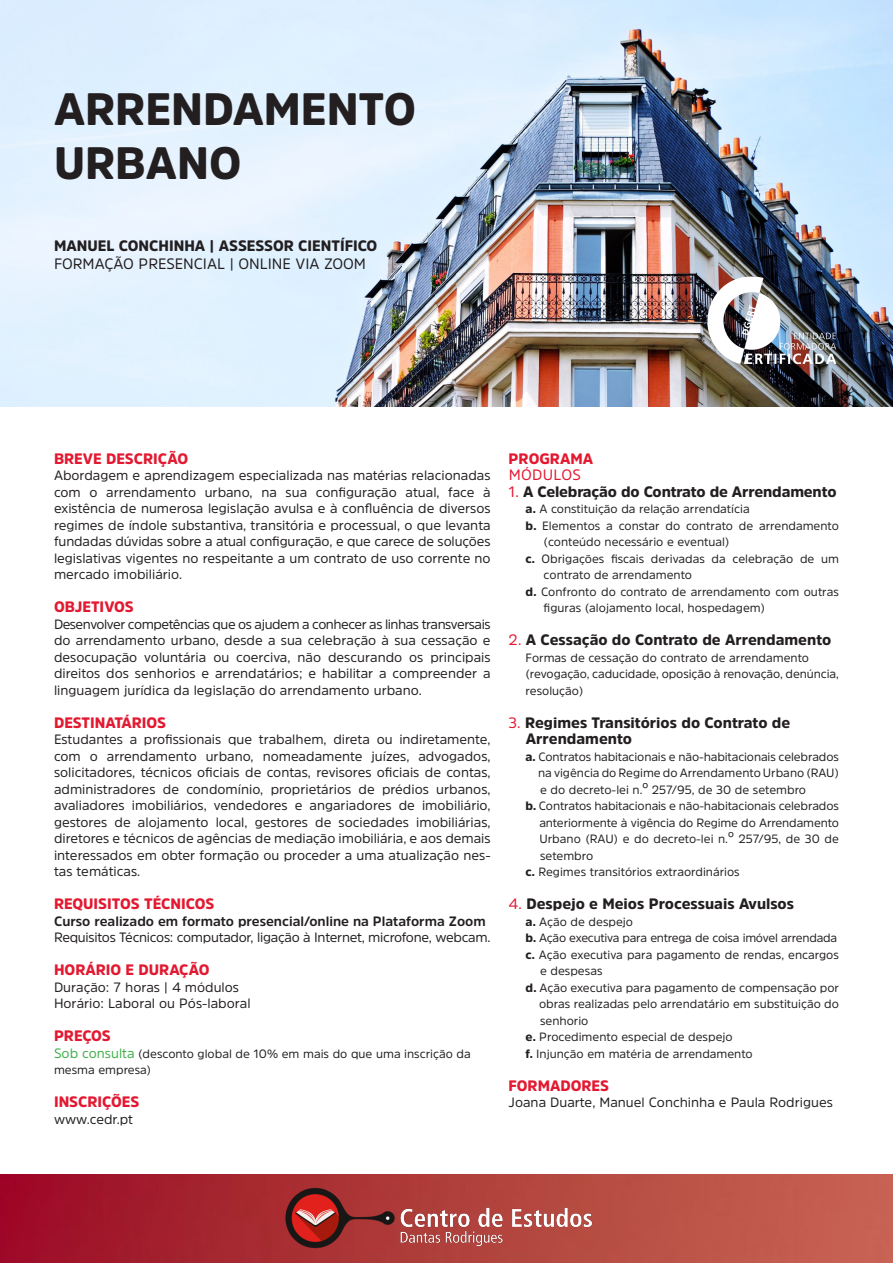
<style>
.page{position:relative;width:893px;height:1263px;background:#fff}
.page>*{position:absolute;margin:0;border:0;box-sizing:border-box;transform-origin:0 0}
.t1{font:900 45px/54px "Amsi Pro";color:#231f20}
.t2{font:900 15px/16.5px "Amsi Pro";color:#231f20}
.t3{font:900 15px "Amsi Pro";color:#e21931}
.t4{font:15px "Amsi Pro";color:#231f20}
.t5{font:15px "Amsi Pro";letter-spacing:.02em;color:#e21931}
.t6{font:13.5px/16.5px "Amsi Pro";color:#231f20;text-align:justify}
.t7{font:13.5px "Amsi Pro";letter-spacing:-.02em;color:#231f20}
.t8{font:700 13.5px "Amsi Pro";color:#231f20}
.t9{font:12px/16.5px "Amsi Pro";color:#231f20}
.t10{font:12px "Amsi Pro";letter-spacing:-.02em;color:#231f20}
.s1{font-size:13.5px;color:#40ae49}
.s2{font-weight:400;color:#e21931}
.s3{font-weight:900}
</style>
<div class="page">
<img style="left:0;top:1174px;width:893px;height:89px">
<img style="left:266px;top:1179px;width:361px;height:84px">
<img style="left:0;top:0;width:893px;height:407px">
<img style="left:707px;top:275px;width:129px;height:91px">
<p class="t1" style="left:54px;top:82px;width:364px">ARRENDAMENTO<br>URBANO</p>
<p class="t2" style="left:54px;top:238px;width:325px">MANUEL CONCHINHA | ASSESSOR CIENTÍFICO</p>
<p class="t4" style="left:54px;top:254px;width:314px">FORMAÇÃO PRESENCIAL | ONLINE VIA ZOOM</p>
<p class="t3" style="left:54px;top:448px;width:136px">BREVE DESCRIÇÃO</p>
<p class="t6" style="left:54px;top:467px;width:438px">Abordagem e aprendizagem especializada nas matérias relacionadas com o arrendamento urbano, na sua configuração atual, face à existência de numerosa legislação avulsa e à confluência de diversos regimes de índole substantiva, transitória e processual, o que levanta fundadas dúvidas sobre a atual configuração, e que carece de soluções legislativas vigentes no respeitante a um contrato de uso corrente no mercado imobiliário.</p>
<p class="t3" style="left:54px;top:596px;width:81px">OBJETIVOS</p>
<p class="t6" style="left:54px;top:615px;width:438px">Desenvolver competências que os ajudem a conhecer as linhas transversais do arrendamento urbano, desde a sua celebração à sua cessação e desocupação voluntária ou coerciva, não descurando os principais direitos dos senhorios e arrendatários; e habilitar a compreender a linguagem jurídica da legislação do arrendamento urbano.</p>
<p class="t3" style="left:54px;top:712px;width:114px">DESTINATÁRIOS</p>
<p class="t6" style="left:54px;top:731px;width:438px">Estudantes a profissionais que trabalhem, direta ou indiretamente, com o arrendamento urbano, nomeadamente juízes, advogados, solicitadores, técnicos oficiais de contas, revisores oficiais de contas, administradores de condomínio, proprietários de prédios urbanos, avaliadores imobiliários, vendedores e angariadores de imobiliário, gestores de alojamento local, gestores de sociedades imobiliárias, diretores e técnicos de agências de mediação imobiliária, e aos demais interessados em obter formação ou proceder a uma atualização nes&shy;tas temáticas.</p>
<p class="t3" style="left:54px;top:893px;width:162px">REQUISITOS TÉCNICOS</p>
<p class="t8" style="left:54px;top:911px;width:433px">Curso realizado em formato presencial/online na Plataforma Zoom</p>
<p class="t7" style="left:54px;top:928px;width:438px">Requisitos Técnicos: computador, ligação à Internet, microfone, webcam.</p>
<p class="t3" style="left:54px;top:959px;width:157px">HORÁRIO E DURAÇÃO</p>
<p class="t6" style="left:54px;top:978px;width:187px">Duração: 7 horas | 4 módulos</p>
<p class="t6" style="left:54px;top:995px;width:198px">Horário: Laboral ou Pós-laboral</p>
<p class="t3" style="left:54px;top:1025px;width:58px">PREÇOS</p>
<p class="t9" style="left:54px;top:1045px;width:418px"><span class="s1">Sob consulta</span> (desconto global de 10% em mais do que uma inscrição da mesma empresa)</p>
<p class="t3" style="left:54px;top:1091px;width:87px">INSCRIÇÕES</p>
<p class="t6" style="left:54px;top:1110px;width:81px">www.cedr.pt</p>
<p class="t3" style="left:509px;top:448px;width:86px">PROGRAMA</p>
<p class="t5" style="left:509px;top:464px;width:74px">MÓDULOS</p>
<p class="t2" style="left:509px;top:483px;width:329px"><span class="s2">1.</span> A Celebração do Contrato de Arrendamento</p>
<p class="t9" style="left:526px;top:500px;width:226px"><span class="s3">a.</span> A constituição da relação arrendatícia</p>
<p class="t9" style="left:544px;top:517px;width:297px;text-indent:-18px"><span class="s3">b.</span> Elementos a constar do contrato de arrendamento (conteúdo necessário e eventual)</p>
<p class="t9" style="left:544px;top:550px;width:297px;text-indent:-18px"><span class="s3">c.</span> Obrigações fiscais derivadas da celebração de um contrato de arrendamento</p>
<p class="t9" style="left:544px;top:583px;width:297px;text-indent:-18px"><span class="s3">d.</span> Confronto do contrato de arrendamento com outras figuras (alojamento local, hospedagem)</p>
<p class="t2" style="left:509px;top:631px;width:324px"><span class="s2">2.</span> A Cessação do Contrato de Arrendamento</p>
<p class="t9" style="left:526px;top:649px;width:315px">Formas de cessação do contrato de arrendamento (revogação, caducidade, oposição à renovação, denúncia, resolução)</p>
<p class="t2" style="left:526px;top:714px;width:266px;text-indent:-17px"><span class="s2">3.</span> Regimes Transitórios do Contrato de<br>Arrendamento</p>
<p class="t9" style="left:538px;top:748px;width:302px;text-align:justify;text-indent:-12px"><span class="s3">a.</span> Contratos habitacionais e não-habitacionais celebrados na vigência do Regime do Arrendamento Urbano (RAU) e do decreto-lei n.º 257/95, de 30 de setembro</p>
<p class="t9" style="left:539px;top:797px;width:301px;text-align:justify;text-indent:-14px"><span class="s3">b.</span> Contratos habitacionais e não-habitacionais celebrados anteriormente à vigência do Regime do Arrendamento Urbano (RAU) e do decreto-lei n.º 257/95, de 30 de setembro</p>
<p class="t9" style="left:526px;top:863px;width:216px"><span class="s3">c.</span> Regimes transitórios extraordinários</p>
<p class="t2" style="left:509px;top:895px;width:287px"><span class="s2">4.</span> Despejo e Meios Processuais Avulsos</p>
<p class="t9" style="left:526px;top:913px;width:109px"><span class="s3">a.</span> Ação de despejo</p>
<p class="t10" style="left:526px;top:930px;width:313px"><span class="s3">b.</span> Ação executiva para entrega de coisa imóvel arrendada</p>
<p class="t9" style="left:540px;top:946px;width:300px;text-indent:-14px"><span class="s3">c.</span> Ação executiva para pagamento de rendas, encargos e despesas</p>
<p class="t9" style="left:539px;top:979px;width:301px;text-align:justify;text-indent:-13px"><span class="s3">d.</span> Ação executiva para pagamento de compensação por obras realizadas pelo arrendatário em substituição do senhorio</p>
<p class="t9" style="left:526px;top:1028px;width:209px"><span class="s3">e.</span> Procedimento especial de despejo</p>
<p class="t9" style="left:526px;top:1045px;width:229px"><span class="s3">f.</span> Injunção em matéria de arrendamento</p>
<p class="t3" style="left:509px;top:1075px;width:102px">FORMADORES</p>
<p class="t6" style="left:509px;top:1094px;width:326px">Joana Duarte, Manuel Conchinha e Paula Rodrigues</p>
</div>
